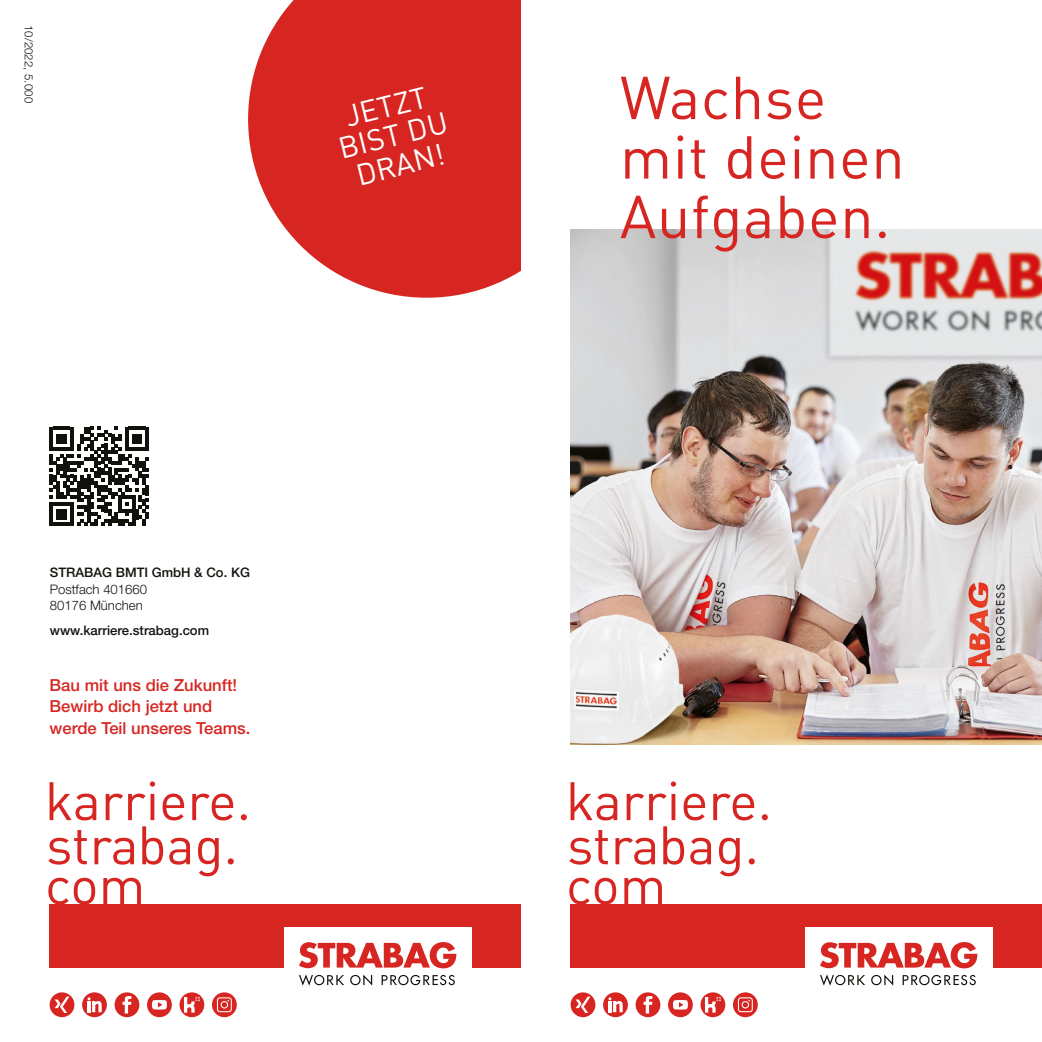
<style>
.page{position:relative;width:1042px;height:1042px;background:#fff}
.page>*{position:absolute;margin:0;border:0;box-sizing:border-box;transform-origin:0 0}
.t1{font:59.5px/59.5px "DIN Pro";letter-spacing:.01em;color:#d72622}
.t2{font:29.75px/29.8px "DIN Pro";color:#fff;text-align:center}
.t3{font:500 16.62px/21.9px "Helvetica Neue LT Pro";color:#d72622}
.t4{font:500 13.12px "Helvetica Neue LT Pro";color:#12120d}
.t5{font:300 13.12px/16.6px "Helvetica Neue LT Pro";color:#12120d}
.t6{font:300 11.38px "Helvetica Neue LT Pro";letter-spacing:.01em;color:#12120d}
</style>
<div class="page">
<svg style="left:248px;top:0;width:273px;height:298px;background:#db3f3b"></svg>
<svg style="left:569px;top:826px;width:186px;height:78px"></svg>
<svg style="left:570px;top:781px;width:198px;height:39px"></svg>
<div style="left:570px;top:904px;width:472px;height:63px;background:#d72622"></div>
<div style="left:700px;top:992px;width:25px;height:25px;background:#d72622;border-radius:50%"></div>
<svg style="left:705px;top:997px;width:16px;height:15px"></svg>
<div style="left:570px;top:992px;width:25px;height:25px;background:#d72622;border-radius:50%"></div>
<svg style="left:575px;top:996px;width:15px;height:17px"></svg>
<svg style="left:733px;top:992px;width:25px;height:25px"></svg>
<svg style="left:738px;top:997px;width:15px;height:15px"></svg>
<div style="left:668px;top:992px;width:25px;height:25px;background:#d72622;border-radius:50%"></div>
<svg style="left:673px;top:1000px;width:15px;height:9px"></svg>
<div style="left:603px;top:992px;width:25px;height:25px;background:#d72622;border-radius:50%"></div>
<svg style="left:608px;top:997px;width:15px;height:15px"></svg>
<div style="left:635px;top:992px;width:25px;height:25px;background:#d72622;border-radius:50%"></div>
<svg style="left:643px;top:996px;width:9px;height:17px"></svg>
<img style="left:570px;top:229px;width:472px;height:515px">
<svg style="left:48px;top:826px;width:186px;height:78px"></svg>
<svg style="left:50px;top:781px;width:197px;height:39px"></svg>
<div style="left:50px;top:904px;width:471px;height:63px;background:#d72622"></div>
<div style="left:179px;top:992px;width:25px;height:25px;background:#d72622;border-radius:50%"></div>
<svg style="left:184px;top:997px;width:16px;height:15px"></svg>
<div style="left:50px;top:992px;width:24px;height:25px;background:#d72622;border-radius:50%"></div>
<svg style="left:55px;top:996px;width:14px;height:17px"></svg>
<svg style="left:212px;top:992px;width:25px;height:25px"></svg>
<svg style="left:217px;top:997px;width:15px;height:15px"></svg>
<div style="left:147px;top:992px;width:25px;height:25px;background:#d72622;border-radius:50%"></div>
<svg style="left:152px;top:1000px;width:15px;height:9px"></svg>
<div style="left:82px;top:992px;width:25px;height:25px;background:#d72622;border-radius:50%"></div>
<svg style="left:87px;top:997px;width:15px;height:15px"></svg>
<div style="left:115px;top:992px;width:24px;height:25px;background:#d72622;border-radius:50%"></div>
<svg style="left:123px;top:996px;width:8px;height:17px"></svg>
<svg style="left:50px;top:427px;width:99px;height:99px"></svg>
<div style="left:805px;top:928px;width:187px;height:72px;background:#fff"></div>
<svg style="left:820px;top:942px;width:157px;height:26px"></svg>
<svg style="left:820px;top:974px;width:45px;height:11px"></svg>
<svg style="left:871px;top:974px;width:22px;height:11px"></svg>
<svg style="left:902px;top:975px;width:74px;height:10px"></svg>
<div style="left:284px;top:928px;width:187px;height:72px;background:#fff"></div>
<svg style="left:299px;top:942px;width:157px;height:26px"></svg>
<svg style="left:299px;top:974px;width:45px;height:11px"></svg>
<svg style="left:350px;top:974px;width:22px;height:11px"></svg>
<svg style="left:381px;top:975px;width:74px;height:10px"></svg>
<p class="t6" style="left:36px;top:25px;width:79px;rotate:90deg">10/2022, 5.000</p>
<h2 class="t2" style="left:328px;top:104px;width:113px;rotate:-14deg">JETZT<br>BIST DU<br>DRAN!</h2>
<h1 class="t1" style="left:620px;top:65px;width:286px">Wachse mit deinen<br>Aufgaben.</h1>
<p class="t4" style="left:50px;top:564px;width:202px">STRABAG BMTI GmbH &amp; Co. KG</p>
<p class="t5" style="left:50px;top:580px;width:99px">Postfach 401660<br>80176 München</p>
<p class="t4" style="left:50px;top:622px;width:161px">www.karriere.strabag.com</p>
<p class="t3" style="left:50px;top:673px;width:202px">Bau mit uns die Zukunft!<br>Bewirb dich jetzt und werde Teil unseres Teams.</p>
</div>
